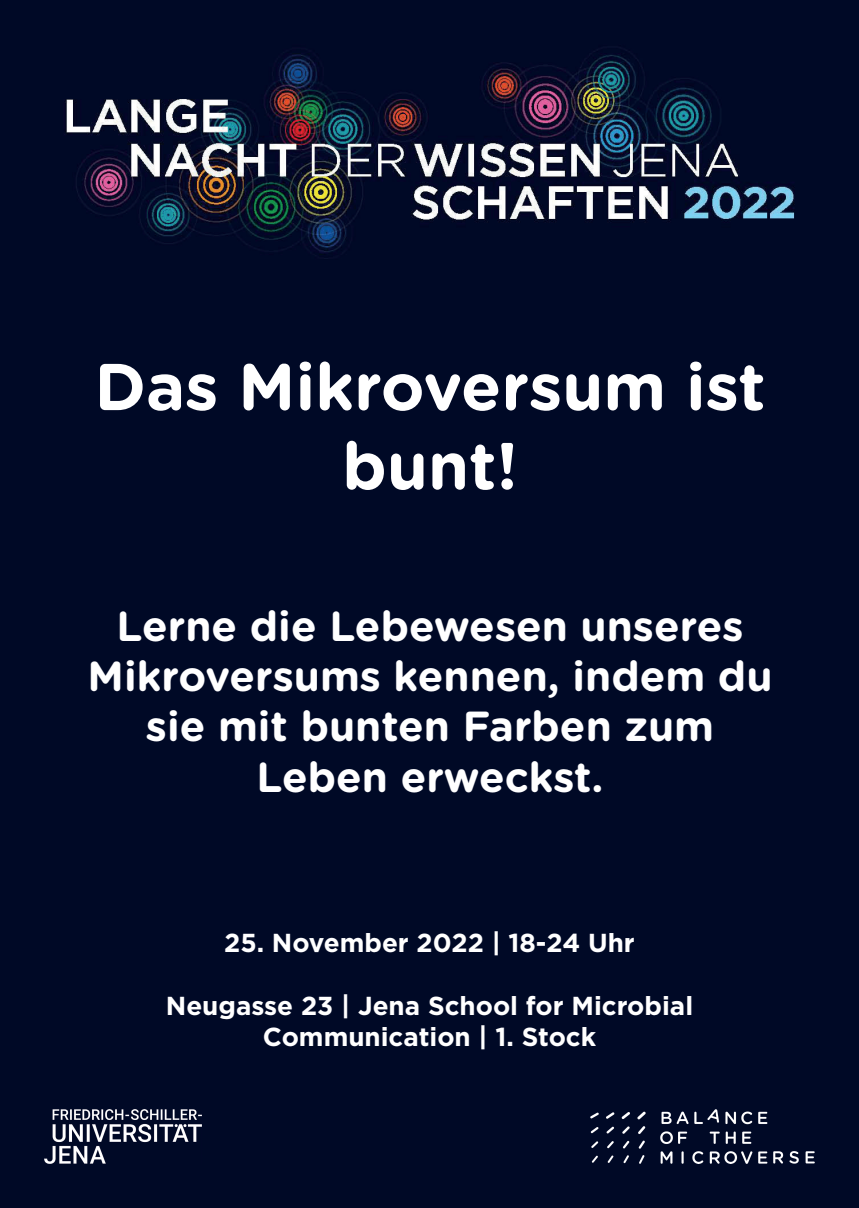
<style>
.page{position:relative;width:859px;height:1208px;background:#000926}
.page>*{position:absolute;margin:0;border:0;box-sizing:border-box;transform-origin:0 0}
.t1{font:700 66px/79.2px "Gotham Rounded";color:#fff;text-align:center}
.t2{font:700 42px/50.4px "Gotham Rounded";color:#fff;text-align:center}
.t3{font:700 26px/31.2px "Gotham";color:#fff;text-align:center}
</style>
<div class="page">
<img style="left:65px;top:54px;width:730px;height:201px">
<img style="left:590px;top:1109px;width:224px;height:54px">
<img style="left:45px;top:1109px;width:157px;height:54px">
<h1 class="t1" style="left:94px;top:344px;width:673px">Das Mikroversum ist bunt!</h1>
<p class="t2" style="left:88px;top:599px;width:686px">Lerne die Lebewesen unseres<br>Mikroversums kennen, indem du sie mit bunten Farben zum<br>Leben erweckst.</p>
<p class="t3" style="left:224px;top:927px;width:412px">25. November 2022 | 18-24 Uhr</p>
<p class="t3" style="left:166px;top:989px;width:529px">Neugasse 23 | Jena School for Microbial<br>Communication | 1. Stock</p>
</div>
